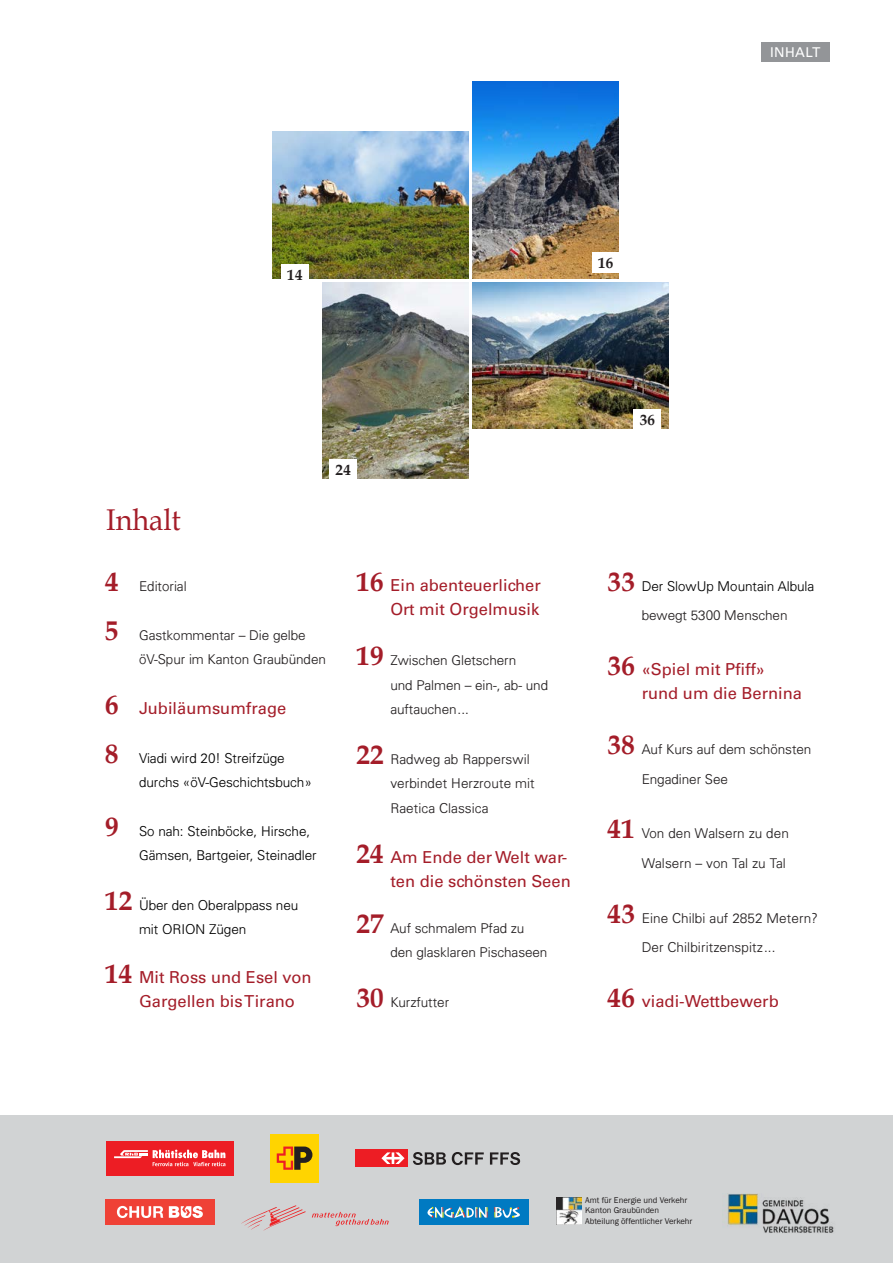
<style>
.page{position:relative;width:893px;height:1263px;background:#fff}
.page>*{position:absolute;margin:0;border:0;box-sizing:border-box;transform-origin:0 0}
.t1{font:30px "Book Antiqua";color:#a41d29;scale:.95 1}
.t2{font:16.5px/24.3px "Univers LT Std";color:#a41d29}
.t3{font:700 15px "Book Antiqua";letter-spacing:.025em;color:#231f20}
.t4{font:300 13.5px/24.3px "Univers";color:#231f20}
.t5{font:300 13.5px/23.9px "Univers";color:#000}
.t6{font:13.5px "Univers LT Std";letter-spacing:.03em;color:#fff}
.t7{font:8.55px/10.4px "Franklin Gothic";color:#231f20}
.s1{font-family:"Book Antiqua";font-weight:700;font-size:27px;color:#a41d29}
.s2{font-family:"Book Antiqua";font-weight:700;font-size:27px}
.s3{color:#231f20}
</style>
<div class="page">
<div style="left:0;top:1115px;width:893px;height:148px;background:#d1d3d4"></div>
<div style="left:761px;top:43px;width:68px;height:19px;background:#939598"></div>
<div style="left:106px;top:1141px;width:127px;height:34px;background:#ed1d24"></div>
<svg style="left:114px;top:1149px;width:111px;height:17px"></svg>
<div style="left:355px;top:1149px;width:52px;height:18px;background:#ed1d24"></div>
<svg style="left:381px;top:1152px;width:24px;height:12px"></svg>
<svg style="left:413px;top:1152px;width:33px;height:13px"></svg>
<svg style="left:452px;top:1152px;width:32px;height:13px"></svg>
<svg style="left:490px;top:1152px;width:30px;height:13px"></svg>
<div style="left:270px;top:1134px;width:48px;height:48px;background:#ffd400"></div>
<svg style="left:277px;top:1146px;width:35px;height:24px"></svg>
<div style="left:105px;top:1200px;width:109px;height:25px;background:#ef4136"></div>
<svg style="left:169px;top:1206px;width:34px;height:12px"></svg>
<svg style="left:117px;top:1206px;width:46px;height:12px"></svg>
<div style="left:419px;top:1200px;width:109px;height:25px;background:#007ac2"></div>
<svg style="left:427px;top:1206px;width:61px;height:12px"></svg>
<svg style="left:494px;top:1207px;width:26px;height:11px"></svg>
<img style="left:557px;top:1197px;width:24px;height:27px">
<svg style="left:312px;top:1212px;width:77px;height:14px"></svg>
<svg style="left:241px;top:1205px;width:65px;height:25px"></svg>
<img style="left:727px;top:1193px;width:107px;height:40px">
<img style="left:272px;top:132px;width:196px;height:146px">
<img style="left:322px;top:282px;width:146px;height:196px">
<img style="left:472px;top:282px;width:196px;height:146px">
<img style="left:472px;top:82px;width:146px;height:196px">
<div style="left:281px;top:264px;width:28px;height:21px;background:#fff"></div>
<div style="left:329px;top:459px;width:28px;height:21px;background:#fff"></div>
<div style="left:633px;top:409px;width:28px;height:21px;background:#fff"></div>
<div style="left:592px;top:252px;width:28px;height:21px;background:#fff"></div>
<p class="t6" style="left:770px;top:44px;width:52px">INHALT</p>
<p class="t3" style="left:287px;top:265px;width:17px">14</p>
<p class="t3" style="left:598px;top:252px;width:17px">16</p>
<h1 class="t1" style="left:106px;top:499px;width:80px">Inhalt</h1>
<p class="t3" style="left:336px;top:460px;width:17px">24</p>
<p class="t4" style="left:105px;top:574px;width:83px"><span class="s1">4</span> Editorial</p>
<p class="t4" style="left:139px;top:623px;width:188px;line-height:23.9px;text-indent:-34px"><span class="s1">5</span> Gastkommentar – Die gelbe öV-Spur im Kanton Graubünden</p>
<p class="t2" style="left:105px;top:696px;width:183px"><span class="s2">6</span> Jubiläumsumfrage</p>
<p class="t5" style="left:139px;top:746px;width:174px;text-indent:-34px"><span class="s1">8</span> Viadi wird 20! Streifzüge durchs «öV-Geschichtsbuch»</p>
<p class="t5" style="left:139px;top:819px;width:179px;text-indent:-34px"><span class="s1">9</span> So nah: Steinböcke, Hirsche,<br>Gämsen, Bartgeier, Steinadler</p>
<p class="t5" style="left:139px;top:892px;width:161px;text-indent:-34px"><span class="s1">12</span> Über den Oberalppass neu mit ORION Zügen</p>
<p class="t2" style="left:139px;top:965px;width:174px;line-height:23.9px;text-indent:-34px"><span class="s2">14</span> Mit Ross und Esel von<br>Gargellen bis Tirano</p>
<p class="t2" style="left:356px;top:573px;width:186px;text-align:right"><span class="s2">16</span> Ein abenteuerlicher<br>Ort mit Orgelmusik</p>
<p class="t4" style="left:390px;top:648px;width:159px;text-indent:-34px"><span class="s1">19</span> Zwischen Gletschern<br>und Palmen – ein-, ab- und auftauchen...</p>
<p class="t4" style="left:390px;top:747px;width:146px;text-indent:-34px"><span class="s1">22</span> Radweg ab Rapperswil verbindet Herzroute mit<br>Raetica Classica</p>
<p class="t2" style="left:356px;top:845px;width:216px;text-align:right"><span class="s2">24</span> Am Ende der Welt war&shy;ten die schönsten Seen</p>
<p class="t4" style="left:390px;top:915px;width:158px;text-indent:-34px"><span class="s1">27</span> Auf schmalem Pfad zu den glasklaren Pischaseen</p>
<p class="t4" style="left:356px;top:989px;width:94px"><span class="s1">30</span> Kurzfutter</p>
<p class="t3" style="left:640px;top:410px;width:17px">36</p>
<p class="t5" style="left:608px;top:571px;width:208px;line-height:29.4px;text-align:center"><span class="s1">33</span> Der SlowUp Mountain Albula <span class="s3">bewegt 5300 Menschen</span></p>
<p class="t2" style="left:642px;top:657px;width:162px;text-indent:-34px"><span class="s2">36</span> «Spiel mit Pfiff» rund um die Bernina</p>
<p class="t4" style="left:642px;top:734px;width:171px;line-height:29.4px;text-indent:-34px"><span class="s1">38</span> Auf Kurs auf dem schönsten<br>Engadiner See</p>
<p class="t4" style="left:608px;top:818px;width:183px;line-height:29.4px;text-align:right"><span class="s1">41</span> Von den Walsern zu den<br>Walsern – von Tal zu Tal</p>
<p class="t4" style="left:642px;top:903px;width:178px;line-height:29.4px;text-indent:-34px"><span class="s1">43</span> Eine Chilbi auf 2852 Metern?<br>Der Chilbiritzenspitz...</p>
<p class="t2" style="left:608px;top:989px;width:173px"><span class="s2">46</span> viadi-Wettbewerb</p>
<p class="t7" style="left:585px;top:1195px;width:109px">Amt für Energie und Verkehr<br>Kanton Graubünden<br>Abteilung öffentlicher Verkehr</p>
</div>
